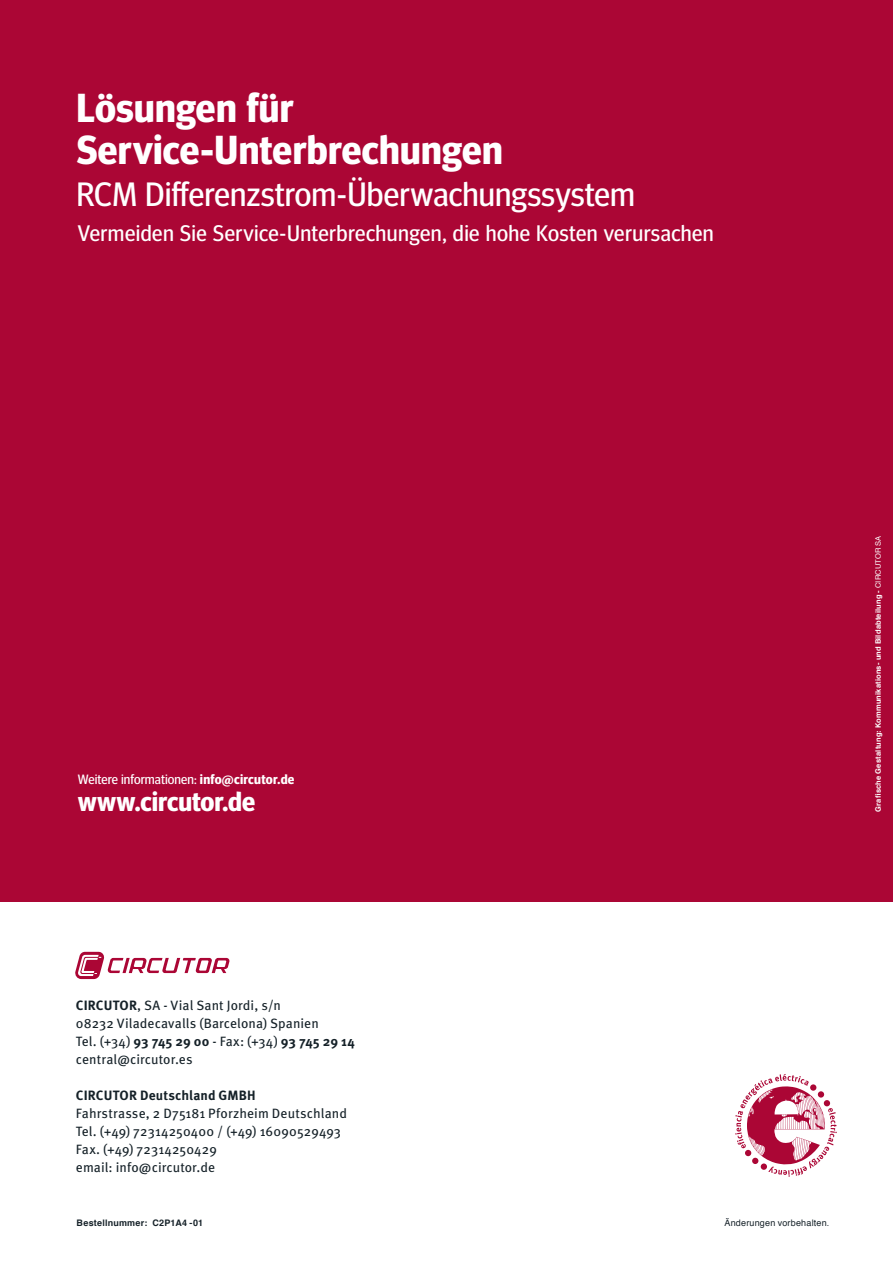
<style>
.page{position:relative;width:893px;height:1263px;background:#fff}
.page>*{position:absolute;margin:0;border:0;box-sizing:border-box;transform-origin:0 0}
.t1{font:700 40.5px/42px "Meta Head OT";letter-spacing:.01em;color:#fff}
.t2{font:33.75px "Meta Head OT";letter-spacing:.005em;color:#fff}
.t3{font:700 27px "Meta Head OT";color:#fff}
.t4{font:22.5px "Meta Head OT";letter-spacing:.02em;color:#fff}
.t5{font:13.5px/18px "Meta Pro";letter-spacing:.005em;color:#152128}
.t6{font:13.5px "Meta Head OT";letter-spacing:.005em;color:#fff}
.t7{font:700 13.5px "Meta Pro";letter-spacing:.01em;color:#152128}
.t8{font:700 9px "Helvetica";letter-spacing:.02em;color:#152128}
.t9{font:9px "Helvetica";letter-spacing:.02em;color:#152128}
.t10{font:700 7.5px "Helvetica";letter-spacing:.025em;color:#fff}
.s1{font-weight:700}
.s2{font-weight:400}
</style>
<div class="page">
<div style="left:0;top:0;width:893px;height:902px;background:#ab0635"></div>
<svg style="left:735px;top:1074px;width:102px;height:103px"></svg>
<svg style="left:75px;top:952px;width:155px;height:27px"></svg>
<h1 class="t1" style="left:77px;top:87px;width:428px">Lösungen für<br>Service-Unterbrechungen</h1>
<h2 class="t2" style="left:77px;top:175px;width:560px">RCM Differenzstrom-Überwachungssystem</h2>
<h3 class="t4" style="left:78px;top:220px;width:637px">Vermeiden Sie Service-Unterbrechungen, die hohe Kosten verursachen</h3>
<p class="t6" style="left:78px;top:771px;width:218px">Weitere informationen: <span class="s1">info@circutor.de</span></p>
<h3 class="t3" style="left:78px;top:786px;width:179px">www.circutor.de</h3>
<p class="t10" style="left:872px;top:812px;width:277px;rotate:-90deg">Grafische Gestaltung: Kommunikations- und Bildabteilung - <span class="s2">CIRCUTOR SA</span></p>
<p class="t5" style="left:76px;top:996px;width:280px"><span class="s1">CIRCUTOR</span>, SA - Vial Sant Jordi, s/n<br>08232 Viladecavalls (Barcelona) Spanien<br>Tel. (+34) <span class="s1">93 745 29 00</span> - Fax: (+34) <span class="s1">93 745 29 14 </span>central@circutor.es</p>
<p class="t7" style="left:76px;top:1084px;width:181px">CIRCUTOR Deutschland GMBH</p>
<p class="t5" style="left:76px;top:1103px;width:273px">Fahrstrasse, 2 D75181 Pforzheim Deutschland Tel. (+49) 72314250400 / (+49) 16090529493<br>Fax. (+49) 72314250429<br>email: info@circutor.de</p>
<p class="t8" style="left:77px;top:1216px;width:128px">Bestellnummer: C2P1A4 -01</p>
<p class="t9" style="left:724px;top:1216px;width:106px">Änderungen vorbehalten.</p>
</div>
